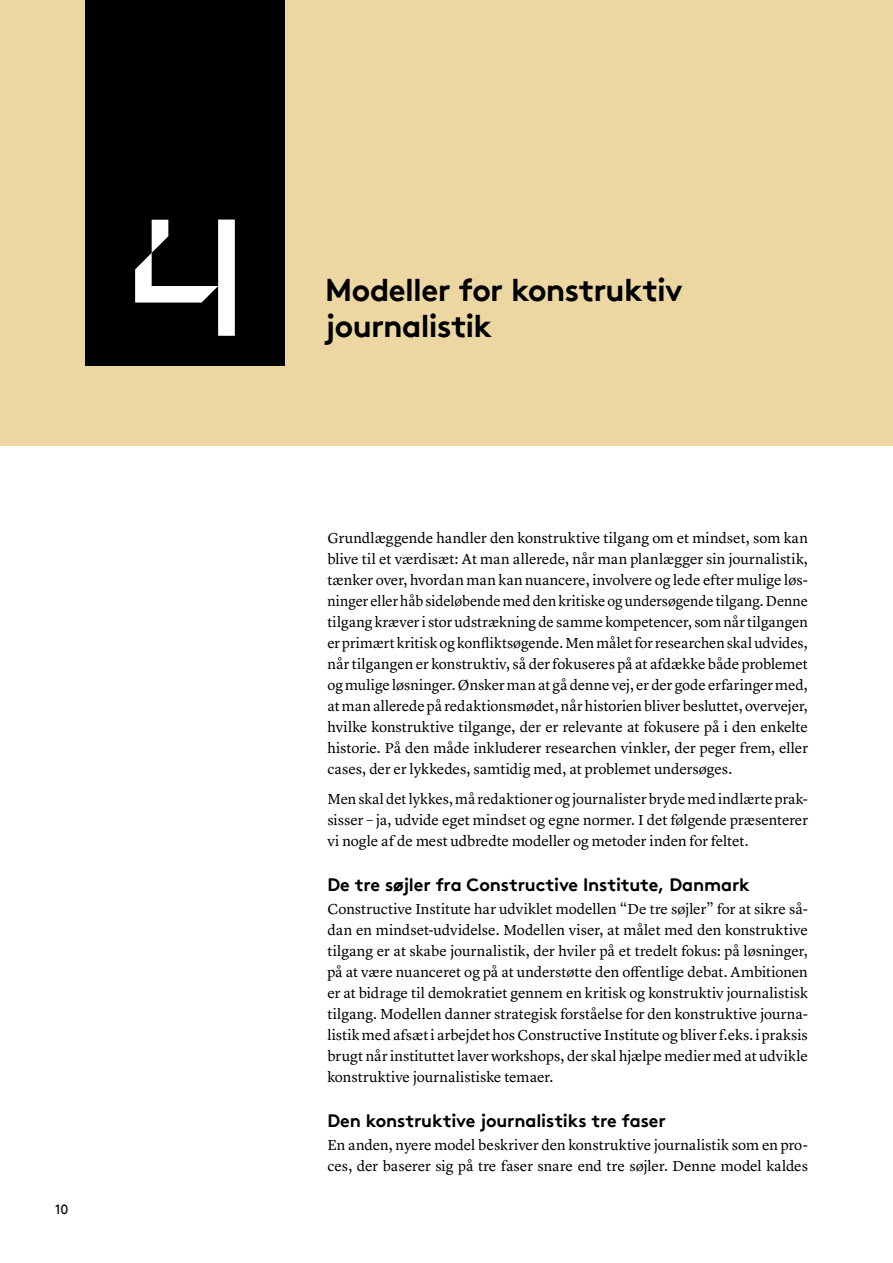
<style>
.page{position:relative;width:893px;height:1263px;background:#fff}
.page>*{position:absolute;margin:0;border:0;box-sizing:border-box;transform-origin:0 0}
.t1{font:159px "SDU Perspective";color:#fff}
.t2{font:700 31.5px/36px "Brown Pro TT";letter-spacing:-.02em;color:#000}
.t3{font:700 18px "Brown Pro TT";letter-spacing:-.01em;color:#000}
.t4{font:15px/21px "Lyon Text";letter-spacing:-.005em;color:#000;text-align:justify}
.t5{font:13.5px "Brown Pro TT";color:#000}
</style>
<div class="page">
<div style="left:0;top:0;width:893px;height:445px;background:#ecd7a3"></div>
<div style="left:85px;top:0;width:200px;height:366px;background:#000"></div>
<h1 class="t1" style="left:127px;top:188px;width:116px">4</h1>
<p class="t5" style="left:55px;top:1198px;width:15px">10</p>
<h2 class="t2" style="left:325px;top:268px;width:359px">Modeller for konstruktiv journalistik</h2>
<p class="t4" style="left:327px;top:526px;width:482px">Grundlæggende handler den konstruktive tilgang om et mindset, som kan blive til et værdisæt: At man allerede, når man planlægger sin journalistik, tænker over, hvordan man kan nuancere, involvere og lede efter mulige løs&shy;ninger eller håb sideløbende med den kritiske og undersøgende tilgang. Denne tilgang kræver i stor udstrækning de samme kompetencer, som når tilgangen er primært kritisk og konfliktsøgende. Men målet for researchen skal udvides, når tilgangen er konstruktiv, så der fokuseres på at afdække både problemet og mulige løsninger. Ønsker man at gå denne vej, er der gode erfaringer med, at man allerede på redaktionsmødet, når historien bliver besluttet, overvejer, hvilke konstruktive tilgange, der er relevante at fokusere på i den enkelte historie. På den måde inkluderer researchen vinkler, der peger frem, eller cases, der er lykkedes, samtidig med, at problemet undersøges.</p>
<p class="t4" style="left:327px;top:787px;width:482px">Men skal det lykkes, må redaktioner og journalister bryde med indlærte prak&shy;sisser – ja, udvide eget mindset og egne normer. I det følgende præsenterer vi nogle af de mest udbredte modeller og metoder inden for feltet.</p>
<p class="t3" style="left:327px;top:870px;width:424px">De tre søjler fra Constructive Institute, Danmark</p>
<p class="t4" style="left:327px;top:897px;width:482px">Constructive Institute har udviklet modellen “De tre søjler” for at sikre så&shy;dan en mindset-udvidelse. Modellen viser, at målet med den konstruktive tilgang er at skabe journalistik, der hviler på et tredelt fokus: på løsninger, på at være nuanceret og på at understøtte den offentlige debat. Ambitionen er at bidrage til demokratiet gennem en kritisk og konstruktiv journalistisk tilgang. Modellen danner strategisk forståelse for den konstruktive journa&shy;listik med afsæt i arbejdet hos Constructive Institute og bliver f.eks. i praksis brugt når instituttet laver workshops, der skal hjælpe medier med at udvikle konstruktive journalistiske temaer.</p>
<p class="t3" style="left:327px;top:1106px;width:340px">Den konstruktive journalistiks tre faser</p>
<p class="t4" style="left:327px;top:1133px;width:482px">En anden, nyere model beskriver den konstruktive journalistik som en pro&shy;ces, der baserer sig på tre faser snare end tre søjler. Denne model kaldes</p>
</div>
